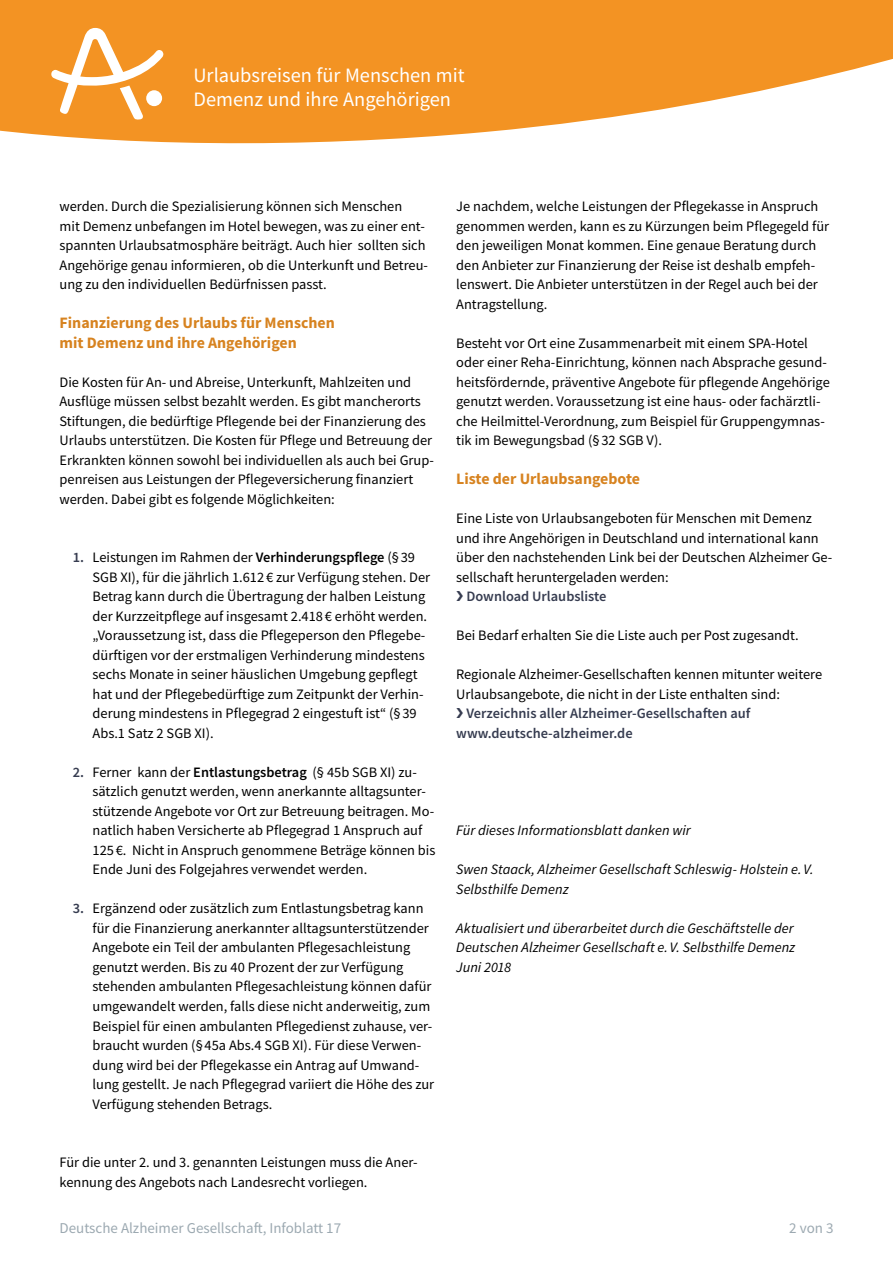
<style>
.page{position:relative;width:893px;height:1263px;background:#fff}
.page>*{position:absolute;margin:0;border:0;box-sizing:border-box;transform-origin:0 0}
.t1{font:20.4px/24.5px "Source Sans Pro";color:#fff}
.Zwischenüberschrift{font:700 15.9px/19.5px "Source Sans Pro";color:#d78320}
.t2{font:15px "Source Sans Pro";color:#9ca9b1}
.fließtext_ohne-Absta{font:14.4px/19.5px "Source Sans Pro";color:#000}
.fließtext_ohne_3tren{font:14.4px/19.5px "Source Sans Pro";color:#000}
.autor{font:italic 14.4px/19.5px "Source Sans Pro";color:#000}
.autor_ohne{font:italic 14.4px "Source Sans Pro";color:#000}
.s1{font-weight:600;color:#363c50}
.s2{font-weight:600}
.s3{color:#363c50}
</style>
<div class="page">
<svg style="left:0;top:0;width:893px;height:143px;fill:#f39323"></svg>
<svg style="left:51px;top:28px;width:112px;height:92px"></svg>
<h1 class="t1" style="left:193px;top:63px;width:273px">Urlaubsreisen für Menschen mit<br>Demenz und ihre Angehörigen</h1>
<p class="fließtext_ohne_3tren" style="left:60px;top:197px;width:370px">werden. Durch die Spezialisierung können sich Menschen<br>mit Demenz unbefangen im Hotel bewegen, was zu einer ent&shy;spannten Urlaubsatmosphäre beiträgt. Auch hier sollten sich Angehörige genau informieren, ob die Unterkunft und Betreu&shy;ung zu den individuellen Bedürfnissen passt.</p>
<p class="Zwischenüberschrift" style="left:60px;top:313px;width:277px">Finanzierung des Urlaubs für Menschen mit Demenz und ihre Angehörigen</p>
<p class="fließtext_ohne-Absta" style="left:60px;top:372px;width:376px">Die Kosten für An- und Abreise, Unterkunft, Mahlzeiten und Ausflüge müssen selbst bezahlt werden. Es gibt mancherorts Stiftungen, die bedürftige Pflegende bei der Finanzierung des Urlaubs unterstützen. Die Kosten für Pflege und Betreuung der Erkrankten können sowohl bei individuellen als auch bei Grup&shy;penreisen aus Leistungen der Pflegeversicherung finanziert werden. Dabei gibt es folgende Möglichkeiten:</p>
<p class="fließtext_ohne-Absta" style="left:93px;top:548px;width:339px;text-indent:-20px"><span class="s1">1.</span> Leistungen im Rahmen der <span class="s2">Verhinderungspflege</span> (§ 39<br>SGB XI), für die jährlich 1.612 € zur Verfügung stehen. Der Betrag kann durch die Übertragung der halben Leistung der Kurzzeitpflege auf insgesamt 2.418 € erhöht werden. „Voraussetzung ist, dass die Pflegeperson den Pflegebe&shy;dürftigen vor der erstmaligen Verhinderung mindestens sechs Monate in seiner häuslichen Umgebung gepflegt hat und der Pflegebedürftige zum Zeitpunkt der Verhin&shy;derung mindestens in Pflegegrad 2 eingestuft ist“ (§ 39<br>Abs.1 Satz 2 SGB XI).</p>
<p class="fließtext_ohne-Absta" style="left:93px;top:762px;width:344px;text-indent:-20px"><span class="s1">2.</span> Ferner kann der <span class="s2">Entlastungsbetrag</span> (§ 45b SGB XI) zu&shy;sätzlich genutzt werden, wenn anerkannte alltagsunter&shy;stützende Angebote vor Ort zur Betreuung beitragen. Mo&shy;natlich haben Versicherte ab Pflegegrad 1 Anspruch auf 125 €. Nicht in Anspruch genommene Beträge können bis Ende Juni des Folgejahres verwendet werden.</p>
<p class="fließtext_ohne-Absta" style="left:93px;top:899px;width:343px;text-indent:-20px"><span class="s1">3.</span> Ergänzend oder zusätzlich zum Entlastungsbetrag kann für die Finanzierung anerkannter alltagsunterstützender Angebote ein Teil der ambulanten Pflegesachleistung genutzt werden. Bis zu 40 Prozent der zur Verfügung stehenden ambulanten Pflegesachleistung können dafür umgewandelt werden, falls diese nicht anderweitig, zum Beispiel für einen ambulanten Pflegedienst zuhause, ver&shy;braucht wurden (§ 45a Abs.4 SGB XI). Für diese Verwen&shy;dung wird bei der Pflegekasse ein Antrag auf Umwand&shy;lung gestellt. Je nach Pflegegrad variiert die Höhe des zur Verfügung stehenden Betrags.</p>
<p class="fließtext_ohne-Absta" style="left:60px;top:1152px;width:360px">Für die unter 2. und 3. genannten Leistungen muss die Aner&shy;kennung des Angebots nach Landesrecht vorliegen.</p>
<p class="fließtext_ohne-Absta" style="left:456px;top:197px;width:374px">Je nachdem, welche Leistungen der Pflegekasse in Anspruch genommen werden, kann es zu Kürzungen beim Pflegegeld für den jeweiligen Monat kommen. Eine genaue Beratung durch den Anbieter zur Finanzierung der Reise ist deshalb empfeh&shy;lenswert. Die Anbieter unterstützen in der Regel auch bei der Antragstellung.</p>
<p class="fließtext_ohne-Absta" style="left:456px;top:333px;width:375px">Besteht vor Ort eine Zusammenarbeit mit einem SPA-Hotel oder einer Reha-Einrichtung, können nach Absprache gesund&shy;heitsfördernde, präventive Angebote für pflegende Angehörige genutzt werden. Voraussetzung ist eine haus- oder fachärztli&shy;che Heilmittel-Verordnung, zum Beispiel für Gruppengymnas&shy;tik im Bewegungsbad (§ 32 SGB V).</p>
<p class="Zwischenüberschrift" style="left:456px;top:469px;width:185px">Liste der Urlaubsangebote</p>
<p class="fließtext_ohne-Absta" style="left:456px;top:509px;width:378px">Eine Liste von Urlaubsangeboten für Menschen mit Demenz und ihre Angehörigen in Deutschland und international kann über den nachstehenden Link bei der Deutschen Alzheimer Ge&shy;sellschaft heruntergeladen werden:<br><span class="s3">❯</span> <span class="s1">Download Urlaubsliste</span></p>
<p class="fließtext_ohne-Absta" style="left:456px;top:626px;width:344px">Bei Bedarf erhalten Sie die Liste auch per Post zugesandt.</p>
<p class="fließtext_ohne-Absta" style="left:456px;top:665px;width:368px">Regionale Alzheimer-Gesellschaften kennen mitunter weitere Urlaubsangebote, die nicht in der Liste enthalten sind:<br><span class="s3">❯</span> <span class="s1">Verzeichnis aller Alzheimer-Gesellschaften auf www.deutsche-alzheimer.de</span></p>
<p class="autor_ohne" style="left:456px;top:821px;width:236px">Für dieses Informationsblatt danken wir</p>
<p class="autor" style="left:456px;top:860px;width:359px">Swen Staack, Alzheimer Gesellschaft Schleswig- Holstein e. V.<br>Selbsthilfe Demenz</p>
<p class="autor" style="left:456px;top:918px;width:340px">Aktualisiert und überarbeitet durch die Geschäftstelle der<br>Deutschen Alzheimer Gesellschaft e. V. Selbsthilfe Demenz</p>
<p class="autor_ohne" style="left:456px;top:958px;width:56px">Juni 2018</p>
<p class="t2" style="left:60px;top:1219px;width:283px">Deutsche Alzheimer Gesellschaft, Infoblatt 17</p>
<p class="t2" style="left:789px;top:1219px;width:46px">2 von 3</p>
</div>
